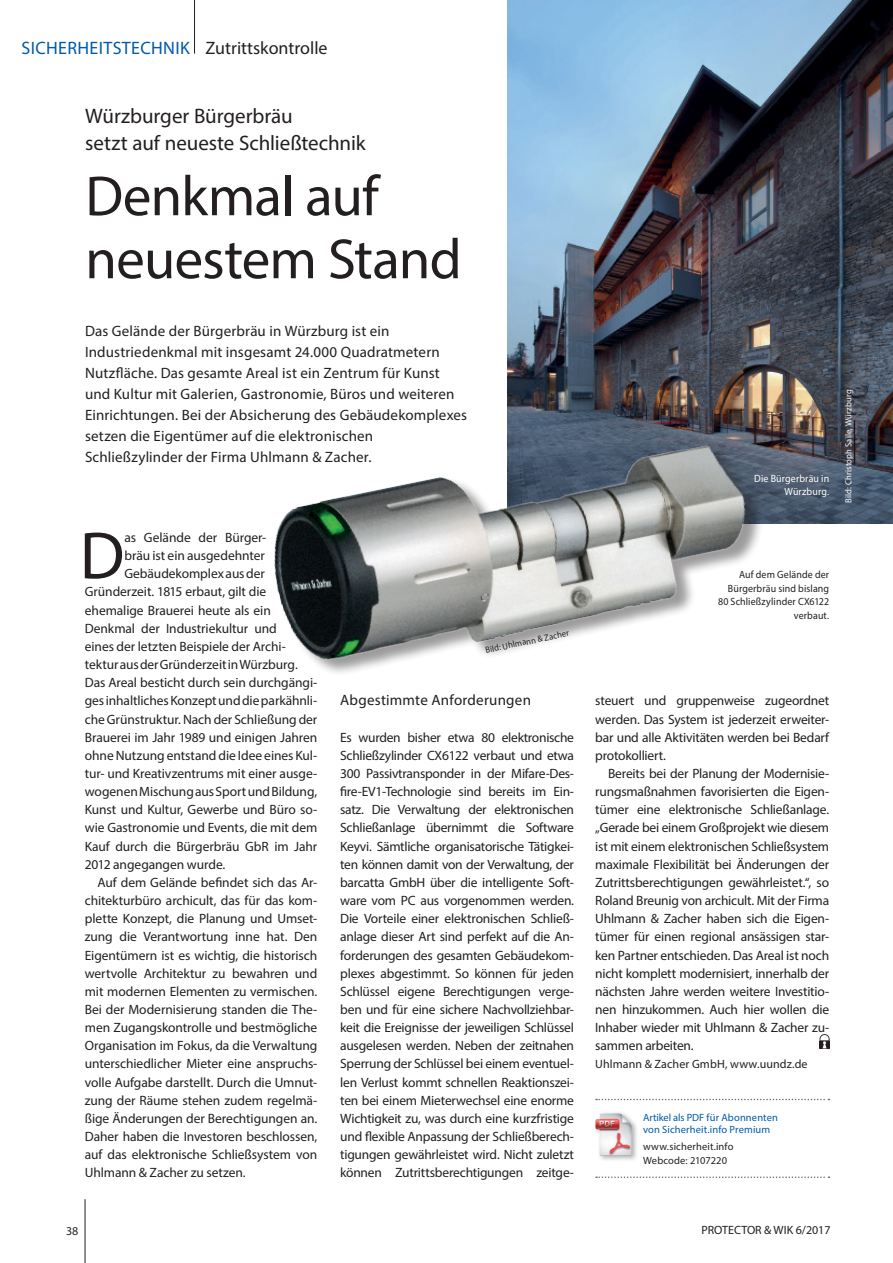
<style>
.page{position:relative;width:893px;height:1263px;background:#fff}
.page>*{position:absolute;margin:0;border:0;box-sizing:border-box;transform-origin:0 0}
.Lauftext_mit_Initial{font:67.35px "Myriad Pro";color:#231f20}
.Headline{font:57px/63px "Myriad Pro";letter-spacing:-.015em;color:#231f20}
.Dachzeile{font:21px/27px "Myriad Pro";letter-spacing:-.005em;color:#231f20}
.t1{font:18px "Myriad Pro";letter-spacing:.015em;color:#015aaa}
.Anlauftext{font:15px/21px "Myriad Pro";letter-spacing:.01em;color:#231f20}
.ZwischenTitel{font:15px "Myriad Pro";letter-spacing:.015em;color:#231f20}
.Lauftext_1__Zeile_Ei{font:13.5px/18.1px "Myriad Pro";letter-spacing:-.01em;color:#231f20;text-align:justify}
.Lauftext{font:13.5px/18.1px "Myriad Pro";letter-spacing:-.015em;color:#231f20;text-align:justify}
.Lauftext_mit_Initial-2{font:13.5px "Myriad Pro";letter-spacing:-.005em;color:#231f20}
.Produktadresse{font:12px "Myriad Pro";letter-spacing:.005em;color:#231f20}
.BU{font:10.5px/13.5px "Myriad Pro";letter-spacing:.015em;color:#231f20;text-align:right;scale:.95 1}
.t2{font:10.5px/12px "Myriad Pro";letter-spacing:.01em;color:#015aaa}
.Kastentext{font:10.5px "Myriad Pro";letter-spacing:.01em;color:#231f20}
.BU-2{font:10.5px/13.5px "Myriad Pro";letter-spacing:.015em;color:#fff;text-align:right;scale:.95 1}
.BU-3{font:9px "Myriad Pro";letter-spacing:.015em;color:#fff;scale:.95 1}
.BU-4{font:9px "Myriad Pro";color:#231f20;scale:.95 1}
.s1{color:#231f20}
</style>
<div class="page">
<hr style="left:85px;top:1199px;width:1px;height:64px;background:#231f20">
<hr style="left:194px;top:0;width:1px;height:54px;background:#231f20">
<img style="left:507px;top:0;width:386px;height:524px">
<img style="left:819px;top:1034px;width:10px;height:14px">
<div style="left:593px;top:1111px;width:45px;height:51px;background:#231f20;opacity:.35"></div>
<img style="left:595px;top:1113px;width:37px;height:43px">
<svg style="left:596px;top:1099px;width:233px;height:1px"></svg>
<svg style="left:596px;top:1176px;width:233px;height:2px"></svg>
<img style="left:274px;top:410px;width:493px;height:263px">
<h3 class="t1" style="left:21px;top:36px;width:308px">SICHERHEITSTECHNIK <span class="s1">Zutrittskontrolle</span></h3>
<p class="Dachzeile" style="left:85px;top:102px;width:282px">Würzburger Bürgerbräu<br>setzt auf neueste Schließtechnik</p>
<p class="Headline" style="left:85px;top:164px;width:378px">Denkmal auf neuestem Stand</p>
<p class="Anlauftext" style="left:85px;top:320px;width:384px">Das Gelände der Bürgerbräu in Würzburg ist ein Industriedenkmal mit insgesamt 24.000 Quadratmetern Nutzfläche. Das gesamte Areal ist ein Zentrum für Kunst und Kultur mit Galerien, Gastronomie, Büros und weiteren Einrichtungen. Bei der Absicherung des Gebäudekomplexes setzen die Eigentümer auf die elektronischen Schließzylinder der Firma Uhlmann &amp; Zacher.</p>
<p class="Lauftext_mit_Initial" style="left:80px;top:514px;width:46px">D</p>
<p class="Lauftext_mit_Initial-2" style="left:124px;top:529px;width:143px">as Gelände der Bürger-</p>
<p class="Lauftext_mit_Initial-2" style="left:124px;top:547px;width:142px">bräu ist ein ausgedehnter</p>
<p class="Lauftext_mit_Initial-2" style="left:124px;top:565px;width:142px">Gebäudekomplex aus der</p>
<p class="Lauftext_mit_Initial-2" style="left:85px;top:584px;width:183px">Gründerzeit. 1815 erbaut, gilt die</p>
<p class="Lauftext_mit_Initial-2" style="left:85px;top:602px;width:188px">ehemalige Brauerei heute als ein</p>
<p class="Lauftext_mit_Initial-2" style="left:85px;top:620px;width:193px">Denkmal der Industriekultur und</p>
<p class="Lauftext_mit_Initial-2" style="left:85px;top:638px;width:203px">eines der letzten Beispiele der Archi-</p>
<p class="Lauftext_mit_Initial-2" style="left:85px;top:656px;width:215px">tektur aus der Gründerzeit in Würzburg.</p>
<p class="Lauftext_mit_Initial-2" style="left:85px;top:674px;width:234px">Das Areal besticht durch sein durchgängi-</p>
<p class="Lauftext_mit_Initial-2" style="left:85px;top:692px;width:234px">ges inhaltliches Konzept und die parkähnli-</p>
<p class="Lauftext_mit_Initial-2" style="left:85px;top:711px;width:234px">che Grünstruktur. Nach der Schließung der</p>
<p class="Lauftext_mit_Initial-2" style="left:85px;top:729px;width:234px">Brauerei im Jahr 1989 und einigen Jahren</p>
<p class="Lauftext_mit_Initial-2" style="left:85px;top:747px;width:234px">ohne Nutzung entstand die Idee eines Kul-</p>
<p class="Lauftext_mit_Initial-2" style="left:85px;top:765px;width:234px">tur- und Kreativzentrums mit einer ausge-</p>
<p class="Lauftext_mit_Initial-2" style="left:85px;top:783px;width:234px">wogenen Mischung aus Sport und Bildung,</p>
<p class="Lauftext_mit_Initial-2" style="left:85px;top:801px;width:234px">Kunst und Kultur, Gewerbe und Büro so-</p>
<p class="Lauftext_mit_Initial-2" style="left:85px;top:820px;width:234px">wie Gastronomie und Events, die mit dem</p>
<p class="Lauftext_mit_Initial-2" style="left:85px;top:838px;width:234px">Kauf durch die Bürgerbräu GbR im Jahr</p>
<p class="Lauftext_mit_Initial-2" style="left:85px;top:856px;width:142px">2012 angegangen wurde.</p>
<p class="Lauftext_1__Zeile_Ei" style="left:85px;top:873px;width:234px;text-indent:13px">Auf dem Gelände befindet sich das Ar&shy;chitekturbüro archicult, das für das kom&shy;plette Konzept, die Planung und Umset&shy;zung die Verantwortung inne hat. Den Eigentümern ist es wichtig, die historisch wertvolle Architektur zu bewahren und mit modernen Elementen zu vermischen.<br>Bei der Modernisierung standen die The&shy;men Zugangskontrolle und bestmögliche Organisation im Fokus, da die Verwaltung unterschiedlicher Mieter eine anspruchs&shy;volle Aufgabe darstellt. Durch die Umnut&shy;zung der Räume stehen zudem regelmä&shy;ßige Änderungen der Berechtigungen an.<br>Daher haben die Investoren beschlossen, auf das elektronische Schließsystem von Uhlmann &amp; Zacher zu setzen.</p>
<p class="BU-4" style="left:484px;top:645px;width:92px;rotate:-12deg">Bild: Uhlmann &amp; Zacher</p>
<p class="ZwischenTitel" style="left:340px;top:691px;width:192px">Abgestimmte Anforderungen</p>
<p class="Lauftext" style="left:340px;top:728px;width:235px">Es wurden bisher etwa 80 elektronische Schließzylinder CX6122 verbaut und etwa 300 Passivtransponder in der Mifare-Des&shy;fire-EV1-Technologie sind bereits im Ein&shy;satz. Die Verwaltung der elektronischen Schließanlage übernimmt die Software Keyvi. Sämtliche organisatorische Tätigkei&shy;ten können damit von der Verwaltung, der barcatta GmbH über die intelligente Soft&shy;ware vom PC aus vorgenommen werden.<br>Die Vorteile einer elektronischen Schließ&shy;anlage dieser Art sind perfekt auf die An&shy;forderungen des gesamten Gebäudekom&shy;plexes abgestimmt. So können für jeden Schlüssel eigene Berechtigungen verge&shy;ben und für eine sichere Nachvollziehbar&shy;keit die Ereignisse der jeweiligen Schlüssel ausgelesen werden. Neben der zeitnahen Sperrung der Schlüssel bei einem eventuel&shy;len Verlust kommt schnellen Reaktionszei&shy;ten bei einem Mieterwechsel eine enorme Wichtigkeit zu, was durch eine kurzfristige und flexible Anpassung der Schließberech&shy;tigungen gewährleistet wird. Nicht zuletzt können Zutrittsberechtigungen zeitge-</p>
<p class="BU-2" style="left:754px;top:471px;width:80px">Die Bürgerbräu in<br>Würzburg.</p>
<p class="BU-3" style="left:843px;top:503px;width:120px;rotate:-90deg">Bild: Christoph Saile, Würzburg</p>
<p class="BU" style="left:718px;top:568px;width:118px">Auf dem Gelände der<br>Bürgerbräu sind bislang<br>80 Schließzylinder CX6122 verbaut.</p>
<p class="Lauftext" style="left:595px;top:691px;width:235px">steuert und gruppenweise zugeordnet werden. Das System ist jederzeit erweiter&shy;bar und alle Aktivitäten werden bei Bedarf protokolliert.</p>
<p class="Lauftext_1__Zeile_Ei" style="left:595px;top:764px;width:235px;text-indent:13px">Bereits bei der Planung der Modernisie&shy;rungsmaßnahmen favorisierten die Eigen&shy;tümer eine elektronische Schließanlage. „Gerade bei einem Großprojekt wie diesem ist mit einem elektronischen Schließsystem maximale Flexibilität bei Änderungen der Zutrittsberechtigungen gewährleistet.“, so Roland Breunig von archicult. Mit der Firma Uhlmann &amp; Zacher haben sich die Eigen&shy;tümer für einen regional ansässigen star&shy;ken Partner entschieden. Das Areal ist noch nicht komplett modernisiert, innerhalb der nächsten Jahre werden weitere Investitio&shy;nen hinzukommen. Auch hier wollen die Inhaber wieder mit Uhlmann &amp; Zacher zu&shy;sammen arbeiten.</p>
<p class="Produktadresse" style="left:595px;top:1057px;width:214px">Uhlmann &amp; Zacher GmbH, www.uundz.de</p>
<p class="t2" style="left:643px;top:1111px;width:136px">Artikel als PDF für Abonnenten von Sicherheit.info Premium</p>
<p class="Kastentext" style="left:643px;top:1140px;width:92px">www.sicherheit.info</p>
<p class="Kastentext" style="left:643px;top:1154px;width:85px">Webcode: 2107220</p>
<p class="Produktadresse" style="left:66px;top:1223px;width:14px">38</p>
<p class="Produktadresse" style="left:701px;top:1223px;width:131px">PROTECTOR &amp; WIK 6/2017</p>
</div>
